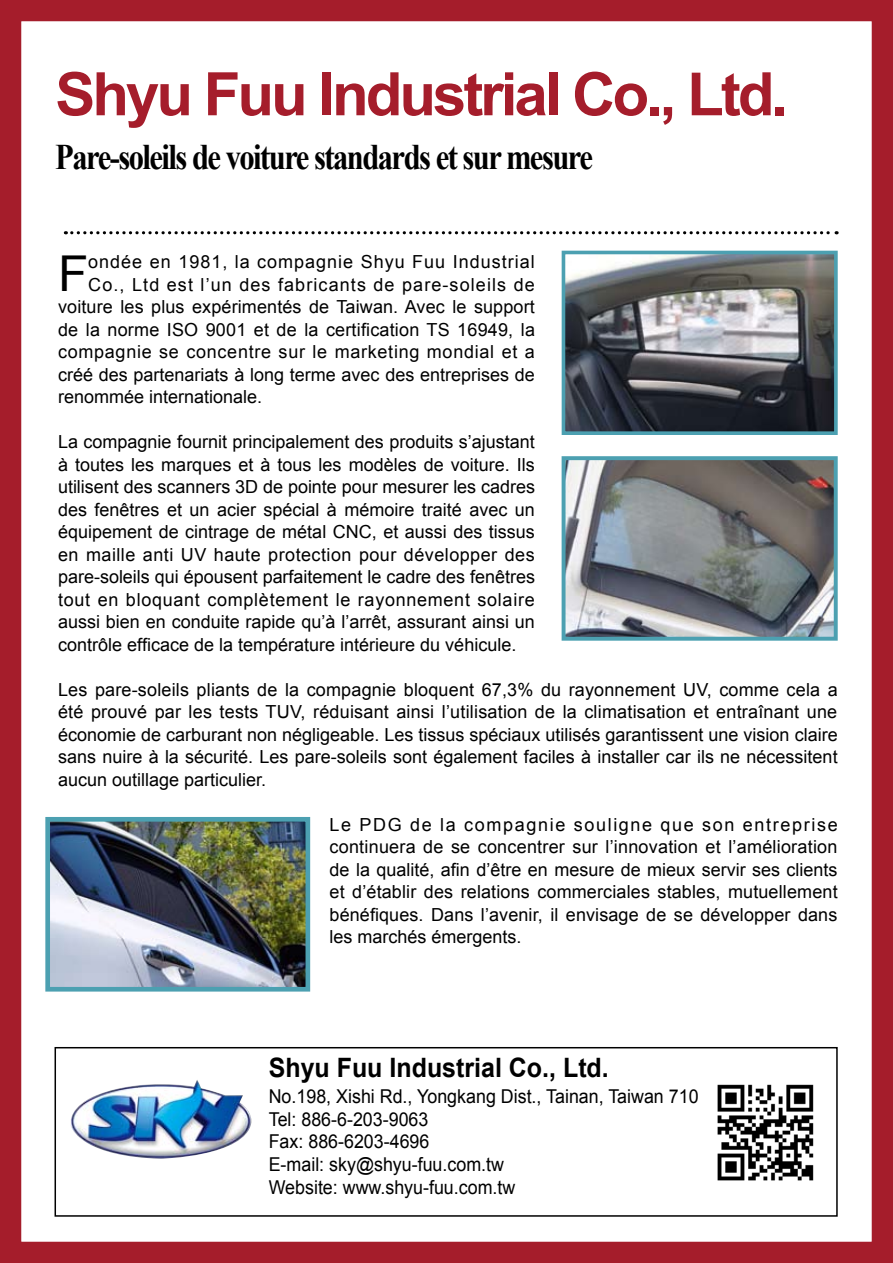
<style>
.page{position:relative;width:893px;height:1263px;background:#fff}
.page>*{position:absolute;margin:0;border:0;box-sizing:border-box;transform-origin:0 0}
.t1{font:700 60px "Arial";letter-spacing:-.05em;color:#a51d2b}
.t2{font:49.5px "Arial";color:#000}
.t3{font:700 36px "Times New Roman";letter-spacing:-.05em;color:#000;scale:.85 1}
.t4{font:700 26.7px "Arial";color:#000;scale:.94 1}
.t5{font:19.05px/23px "Arial";color:#000;scale:.94 1}
.t6{font:18px/22.5px "Arial";letter-spacing:.005em;color:#000;text-align:justify}
.t7{font:18px "Arial";letter-spacing:.04em;color:#000}
.t8{font:18px "Arial";letter-spacing:.06em;color:#000}
.t9{font:18px "Arial";letter-spacing:.055em;color:#000}
</style>
<div class="page">
<div style="left:55px;top:1047px;width:783px;height:170px;border:2px solid #000"></div>
<div style="left:0;top:0;width:893px;height:1263px;border:21px solid #a51d2b"></div>
<svg style="left:72px;top:231px;width:765px;height:3px"></svg>
<img style="left:51px;top:823px;width:253px;height:162px">
<div style="left:45px;top:817px;width:265px;height:174px;border:5px solid #4ca0b1"></div>
<img style="left:567px;top:461px;width:266px;height:175px">
<div style="left:562px;top:456px;width:276px;height:185px;border:4px solid #4ca0b1"></div>
<img style="left:717px;top:1084px;width:97px;height:97px">
<img style="left:71px;top:1080px;width:181px;height:79px">
<img style="left:567px;top:256px;width:266px;height:174px">
<div style="left:562px;top:251px;width:276px;height:184px;border:4px solid #4ca0b1"></div>
<h1 class="t1" style="left:55px;top:55px;width:734px">Shyu Fuu Industrial Co., Ltd.</h1>
<h3 class="t3" style="left:55px;top:132px;width:634px">Pare-soleils de voiture standards et sur mesure</h3>
<h2 class="t2" style="left:58px;top:241px;width:32px">F</h2>
<p class="t9" style="left:88px;top:250px;width:448px">ondée en 1981, la compagnie Shyu Fuu Industrial</p>
<p class="t8" style="left:88px;top:273px;width:448px">Co., Ltd est l’un des fabricants de pare-soleils de</p>
<p class="t6" style="left:58px;top:296px;width:478px">voiture les plus expérimentés de Taiwan. Avec le support</p>
<p class="t6" style="left:58px;top:318px;width:478px">de la norme ISO 9001 et de la certification TS 16949, la</p>
<p class="t7" style="left:58px;top:340px;width:478px">compagnie se concentre sur le marketing mondial et a</p>
<p class="t6" style="left:58px;top:363px;width:478px">créé des partenariats à long terme avec des entreprises de</p>
<p class="t6" style="left:58px;top:386px;width:206px">renommée internationale.</p>
<p class="t6" style="left:58px;top:431px;width:478px">La compagnie fournit principalement des produits s’ajustant à toutes les marques et à tous les modèles de voiture. Ils utilisent des scanners 3D de pointe pour mesurer les cadres des fenêtres et un acier spécial à mémoire traité avec un équipement de cintrage de métal CNC, et aussi des tissus en maille anti UV haute protection pour développer des pare-soleils qui épousent parfaitement le cadre des fenêtres tout en bloquant complètement le rayonnement solaire aussi bien en conduite rapide qu’à l’arrêt, assurant ainsi un contrôle efficace de la température intérieure du véhicule.</p>
<p class="t6" style="left:58px;top:678px;width:781px">Les pare-soleils pliants de la compagnie bloquent 67,3% du rayonnement UV, comme cela a été prouvé par les tests TUV, réduisant ainsi l’utilisation de la climatisation et entraînant une économie de carburant non négligeable. Les tissus spéciaux utilisés garantissent une vision claire sans nuire à la sécurité. Les pare-soleils sont également faciles à installer car ils ne nécessitent aucun outillage particulier.</p>
<p class="t6" style="left:330px;top:813px;width:510px">Le PDG de la compagnie souligne que son entreprise continuera de se concentrer sur l’innovation et l’amélioration de la qualité, afin d’être en mesure de mieux servir ses clients et d’établir des relations commerciales stables, mutuellement bénéfiques. Dans l’avenir, il envisage de se développer dans les marchés émergents.</p>
<h3 class="t4" style="left:269px;top:1050px;width:363px">Shyu Fuu Industrial Co., Ltd.</h3>
<p class="t5" style="left:269px;top:1085px;width:459px">No.198, Xishi Rd., Yongkang Dist., Tainan, Taiwan 710<br>Tel: 886-6-203-9063<br>Fax: 886-6203-4696<br>E-mail: sky@shyu-fuu.com.tw<br>Website: www.shyu-fuu.com.tw</p>
</div>
